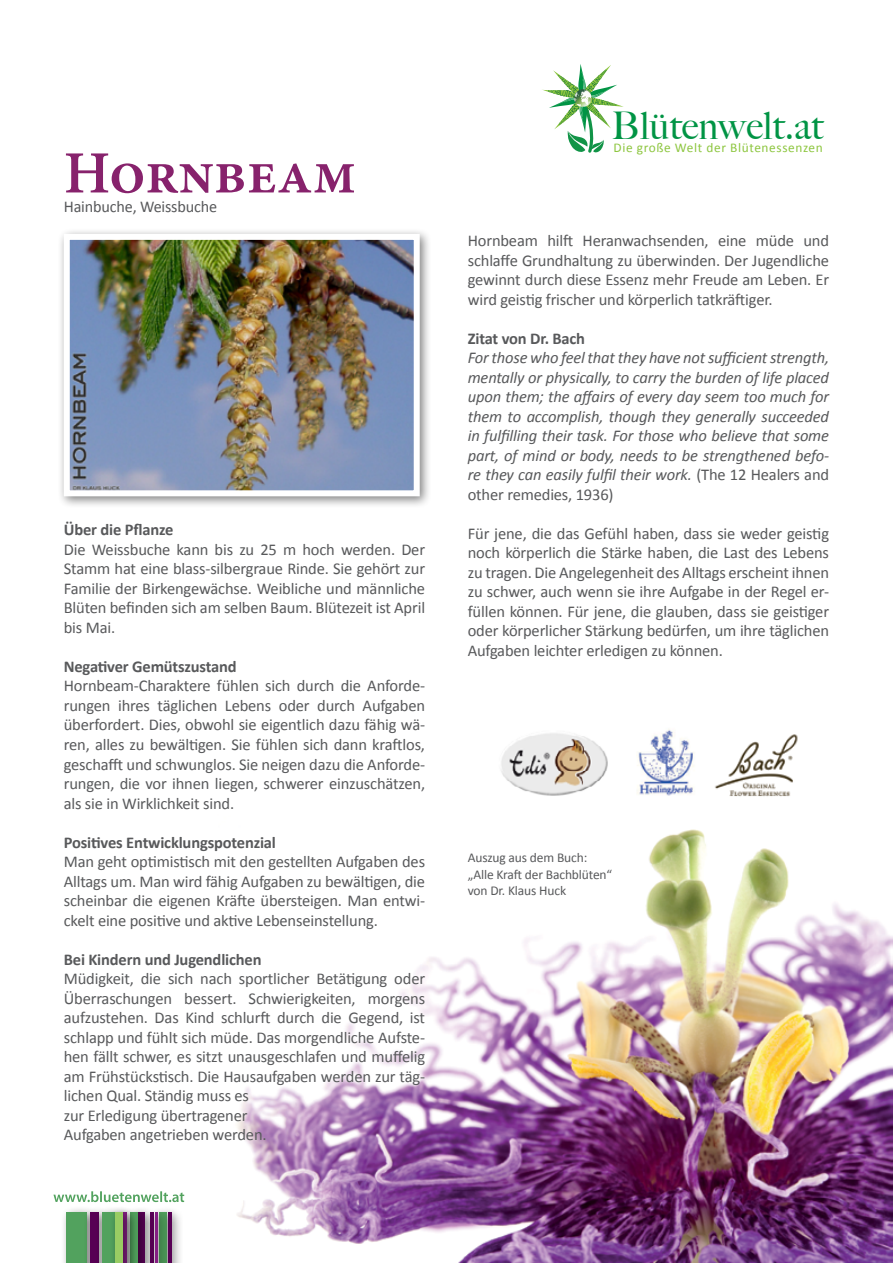
<style>
.page{position:relative;width:893px;height:1263px;background:#fff}
.page>*{position:absolute;margin:0;border:0;box-sizing:border-box;transform-origin:0 0}
.t1{font:600 60px "Minion Pro";color:#87226c}
.t2{font:500 38.1px "Big Caslon";color:#009444}
.t3{font:16.5px/19.5px "Calibri";letter-spacing:-.01em;color:#58595b;text-align:justify}
.t4{font:italic 16.5px/19.5px "Calibri";letter-spacing:-.01em;color:#58595b;text-align:justify}
.t5{font:700 16.5px "Calibri";letter-spacing:-.01em;color:#58595b}
.t6{font:13.5px/16.5px "Calibri";letter-spacing:-.01em;color:#58595b}
.t7{font:13.35px "Calibri";letter-spacing:.045em;color:#8dc63f}
.s1{font-style:normal}
</style>
<div class="page">
<img style="left:88px;top:829px;width:805px;height:434px">
<svg style="left:542px;top:64px;width:82px;height:89px"></svg>
<div style="left:60px;top:1206px;width:39px;height:57px;background:#000;opacity:.5"></div>
<div style="left:67px;top:1212px;width:20px;height:51px;background:#52a25e"></div>
<div style="left:83px;top:1206px;width:27px;height:57px;background:#000;opacity:.5"></div>
<div style="left:90px;top:1212px;width:8px;height:51px;background:#570054"></div>
<div style="left:123px;top:1206px;width:27px;height:57px;background:#000;opacity:.5"></div>
<div style="left:144px;top:1206px;width:22px;height:57px;background:#000;opacity:.5"></div>
<div style="left:95px;top:1206px;width:40px;height:57px;background:#000;opacity:.5"></div>
<div style="left:102px;top:1212px;width:21px;height:51px;background:#52a25e"></div>
<div style="left:161px;top:1206px;width:23px;height:57px;background:#000;opacity:.5"></div>
<hr style="left:168px;top:1212px;width:3px;height:51px;background:#570054">
<div style="left:149px;top:1206px;width:21px;height:57px;background:#000;opacity:.5"></div>
<hr style="left:156px;top:1212px;width:2px;height:51px;background:#851f83">
<div style="left:116px;top:1206px;width:24px;height:57px;background:#000;opacity:.5"></div>
<div style="left:109px;top:1206px;width:27px;height:57px;background:#000;opacity:.5"></div>
<div style="left:115px;top:1212px;width:8px;height:51px;background:#99cc63"></div>
<svg style="left:53px;top:1191px;width:131px;height:11px"></svg>
<img style="left:637px;top:729px;width:57px;height:67px">
<img style="left:715px;top:734px;width:83px;height:63px">
<img style="left:501px;top:733px;width:107px;height:63px">
<div style="left:57px;top:228px;width:375px;height:281px;background:#000;opacity:.5"></div>
<img style="left:71px;top:241px;width:342px;height:248px">
<div style="left:64px;top:234px;width:356px;height:262px;border:6px solid #fff"></div>
<h1 class="t1" style="left:64px;top:132px;width:294px">Hornbeam</h1>
<p class="t3" style="left:64px;top:197px;width:155px">Hainbuche, Weissbuche</p>
<p class="t5" style="left:64px;top:519px;width:111px">Über die Pflanze</p>
<p class="t3" style="left:64px;top:540px;width:363px">Die Weissbuche kann bis zu 25 m hoch werden. Der Stamm hat eine blass-silbergraue Rinde. Sie gehört zur Familie der Birkengewächse. Weibliche und männliche Blüten befinden sich am selben Baum. Blütezeit ist April bis Mai.</p>
<p class="t5" style="left:64px;top:656px;width:174px">Negativer Gemütszustand</p>
<p class="t3" style="left:64px;top:676px;width:363px">Hornbeam-Charaktere fühlen sich durch die Anforde&shy;rungen ihres täglichen Lebens oder durch Aufgaben überfordert. Dies, obwohl sie eigentlich dazu fähig wä&shy;ren, alles zu bewältigen. Sie fühlen sich dann kraftlos, geschafft und schwunglos. Sie neigen dazu die Anforde&shy;rungen, die vor ihnen liegen, schwerer einzuschätzen, als sie in Wirklichkeit sind.</p>
<p class="t5" style="left:64px;top:831px;width:214px">Positives Entwicklungspotenzial</p>
<p class="t3" style="left:64px;top:852px;width:363px">Man geht optimistisch mit den gestellten Aufgaben des Alltags um. Man wird fähig Aufgaben zu bewältigen, die scheinbar die eigenen Kräfte übersteigen. Man entwi&shy;ckelt eine positive und aktive Lebenseinstellung.</p>
<p class="t5" style="left:64px;top:948px;width:199px">Bei Kindern und Jugendlichen</p>
<p class="t3" style="left:64px;top:969px;width:363px;text-align:left">Müdigkeit, die sich nach sportlicher Betätigung oder Überraschungen bessert. Schwierigkeiten, morgens aufzustehen. Das Kind schlurft durch die Gegend, ist schlapp und fühlt sich müde. Das morgendliche Aufste&shy;hen fällt schwer, es sitzt unausgeschlafen und muffelig am Frühstückstisch. Die Hausaufgaben werden zur täg&shy;lichen Qual. Ständig muss es<br>zur Erledigung übertragener<br>Aufgaben angetrieben werden.</p>
<h2 class="t2" style="left:612px;top:103px;width:213px">Blütenwelt.at</h2>
<p class="t7" style="left:614px;top:140px;width:211px">Die große Welt der Blütenessenzen</p>
<p class="t3" style="left:468px;top:231px;width:363px">Hornbeam hilft Heranwachsenden, eine müde und schlaffe Grundhaltung zu überwinden. Der Jugendliche gewinnt durch diese Essenz mehr Freude am Leben. Er wird geistig frischer und körperlich tatkräftiger.</p>
<p class="t5" style="left:468px;top:328px;width:119px">Zitat von Dr. Bach</p>
<p class="t4" style="left:468px;top:347px;width:363px">For those who feel that they have not sufficient strength, mentally or physically, to carry the burden of life placed upon them; the affairs of every day seem too much for them to accomplish, though they generally succeeded in fulfilling their task. For those who believe that some part, of mind or body, needs to be strengthened befo&shy;re they can easily fulfil their work. <span class="s1">(The 12 Healers and other remedies, 1936)</span></p>
<p class="t3" style="left:468px;top:524px;width:363px">Für jene, die das Gefühl haben, dass sie weder geistig noch körperlich die Stärke haben, die Last des Lebens zu tragen. Die Angelegenheit des Alltags erscheint ihnen zu schwer, auch wenn sie ihre Aufgabe in der Regel er&shy;füllen können. Für jene, die glauben, dass sie geistiger oder körperlicher Stärkung bedürfen, um ihre täglichen Aufgaben leichter erledigen zu können.</p>
<p class="t6" style="left:468px;top:850px;width:146px">Auszug aus dem Buch: „Alle Kraft der Bachblüten“ von Dr. Klaus Huck</p>
</div>
